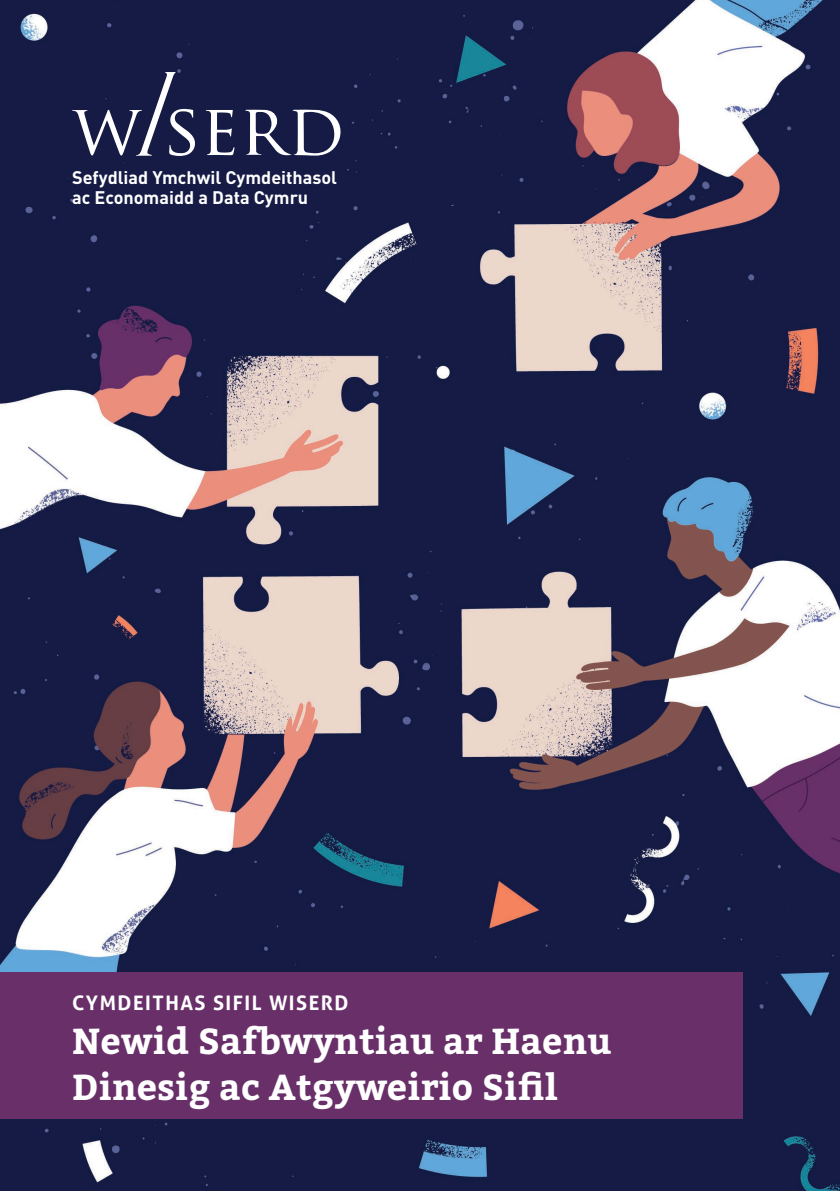
<style>
.page{position:relative;width:840px;height:1191px;background:#fff}
.page>*{position:absolute;margin:0;border:0;box-sizing:border-box;transform-origin:0 0}
.t1{font:700 36px/46px "Bitter";letter-spacing:.005em;color:#fff}
.t2{font:700 20px "Aller";letter-spacing:.075em;color:#fff}
.t3{font:700 18px/20px "DIN";color:#fff}
</style>
<div class="page">
<img style="left:0;top:0;width:839px;height:1191px">
<div style="left:0;top:973px;width:742px;height:146px;background:#682f69"></div>
<svg style="left:206px;top:110px;width:28px;height:45px"></svg>
<svg style="left:72px;top:72px;width:124px;height:84px;background:#3b4062"></svg>
<svg style="left:245px;top:110px;width:97px;height:46px"></svg>
<p class="t3" style="left:72px;top:167px;width:266px">Sefydliad Ymchwil Cymdeithasol ac Economaidd a Data Cymru</p>
<p class="t2" style="left:72px;top:990px;width:278px">CYMDEITHAS SIFIL WISERD</p>
<p class="t1" style="left:72px;top:1019px;width:541px">Newid Safbwyntiau ar Haenu<br>Dinesig ac Atgyweirio Sifil</p>
</div>
